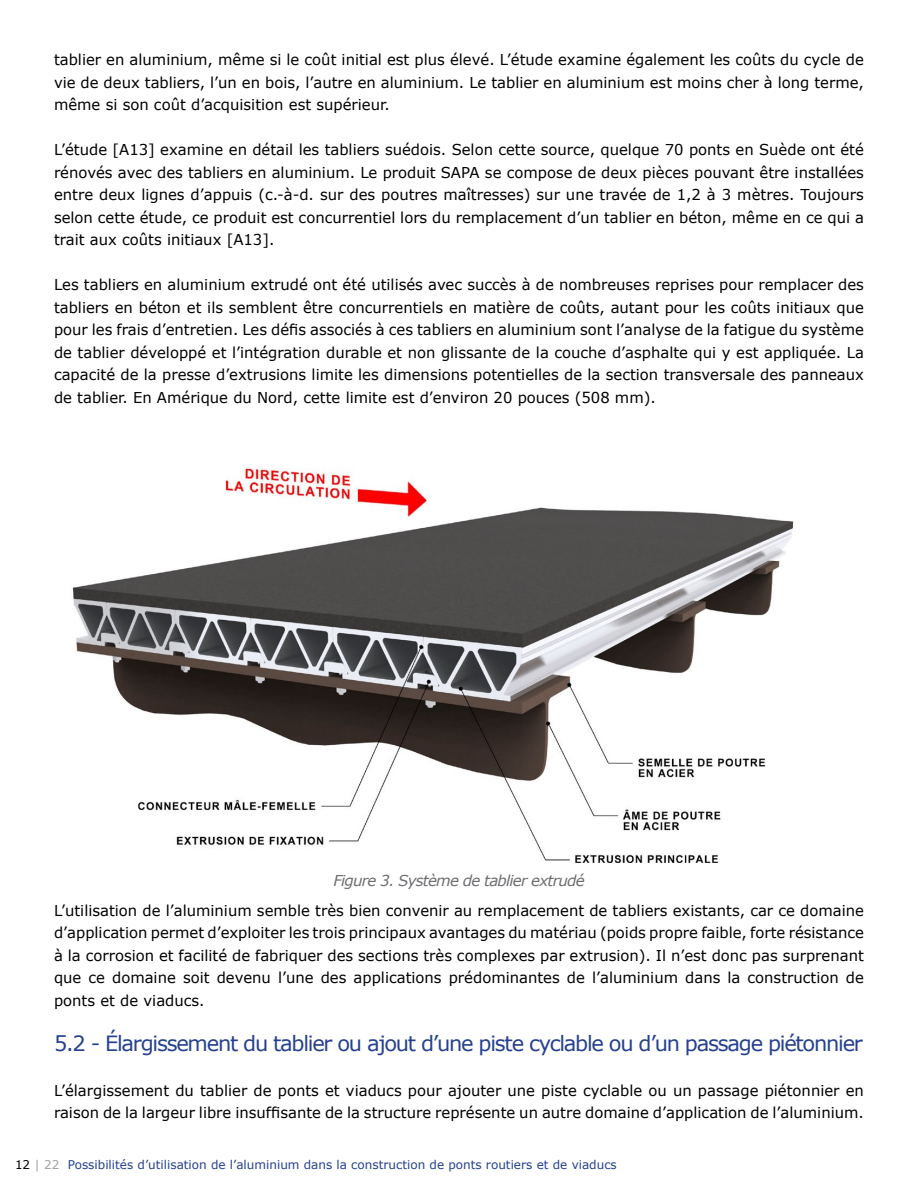
<style>
.page{position:relative;width:918px;height:1188px;background:#fff}
.page>*{position:absolute;margin:0;border:0;box-sizing:border-box;transform-origin:0 0}
.t1{font:21px "Verdana";letter-spacing:-.06em;color:#25408f}
.t2{font:15px/22.5px "Verdana";color:#000;text-align:justify}
.t3{font:italic 15px "Verdana";letter-spacing:-.05em;color:#6d6e71}
.t4{font:12px "Verdana";color:#25408f}
.s1{color:#000}
.s2{color:#9ea0a3}
</style>
<div class="page">
<img style="left:72px;top:468px;width:722px;height:394px">
<p class="t2" style="left:54px;top:48px;width:812px">tablier en aluminium, même si le coût initial est plus élevé. L’étude examine également les coûts du cycle de vie de deux tabliers, l’un en bois, l’autre en aluminium. Le tablier en aluminium est moins cher à long terme, même si son coût d’acquisition est supérieur.</p>
<p class="t2" style="left:54px;top:138px;width:812px">L’étude [A13] examine en détail les tabliers suédois. Selon cette source, quelque 70 ponts en Suède ont été rénovés avec des tabliers en aluminium. Le produit SAPA se compose de deux pièces pouvant être installées entre deux lignes d’appuis (c.-à-d. sur des poutres maîtresses) sur une travée de 1,2 à 3 mètres. Toujours selon cette étude, ce produit est concurrentiel lors du remplacement d’un tablier en béton, même en ce qui a trait aux coûts initiaux [A13].</p>
<p class="t2" style="left:54px;top:273px;width:812px">Les tabliers en aluminium extrudé ont été utilisés avec succès à de nombreuses reprises pour remplacer des tabliers en béton et ils semblent être concurrentiels en matière de coûts, autant pour les coûts initiaux que pour les frais d’entretien. Les défis associés à ces tabliers en aluminium sont l’analyse de la fatigue du système de tablier développé et l’intégration durable et non glissante de la couche d’asphalte qui y est appliquée. La capacité de la presse d’extrusions limite les dimensions potentielles de la section transversale des panneaux de tablier. En Amérique du Nord, cette limite est d’environ 20 pouces (508 mm).</p>
<p class="t3" style="left:333px;top:871px;width:253px">Figure 3. Système de tablier extrudé</p>
<p class="t2" style="left:54px;top:899px;width:812px">L’utilisation de l’aluminium semble très bien convenir au remplacement de tabliers existants, car ce domaine d’application permet d’exploiter les trois principaux avantages du matériau (poids propre faible, forte résistance à la corrosion et facilité de fabriquer des sections très complexes par extrusion). Il n’est donc pas surprenant que ce domaine soit devenu l’une des applications prédominantes de l’aluminium dans la construction de ponts et de viaducs.</p>
<h1 class="t1" style="left:54px;top:1030px;width:810px">5.2 - Élargissement du tablier ou ajout d’une piste cyclable ou d’un passage piétonnier</h1>
<p class="t2" style="left:54px;top:1079px;width:811px">L’élargissement du tablier de ponts et viaducs pour ajouter une piste cyclable ou un passage piétonnier en raison de la largeur libre insuffisante de la structure représente un autre domaine d’application de l’aluminium.</p>
<p class="t4" style="left:15px;top:1157px;width:603px"><span class="s1">12</span> <span class="s2">| 22</span> Possibilités d’utilisation de l’aluminium dans la construction de ponts routiers et de viaducs</p>
</div>
